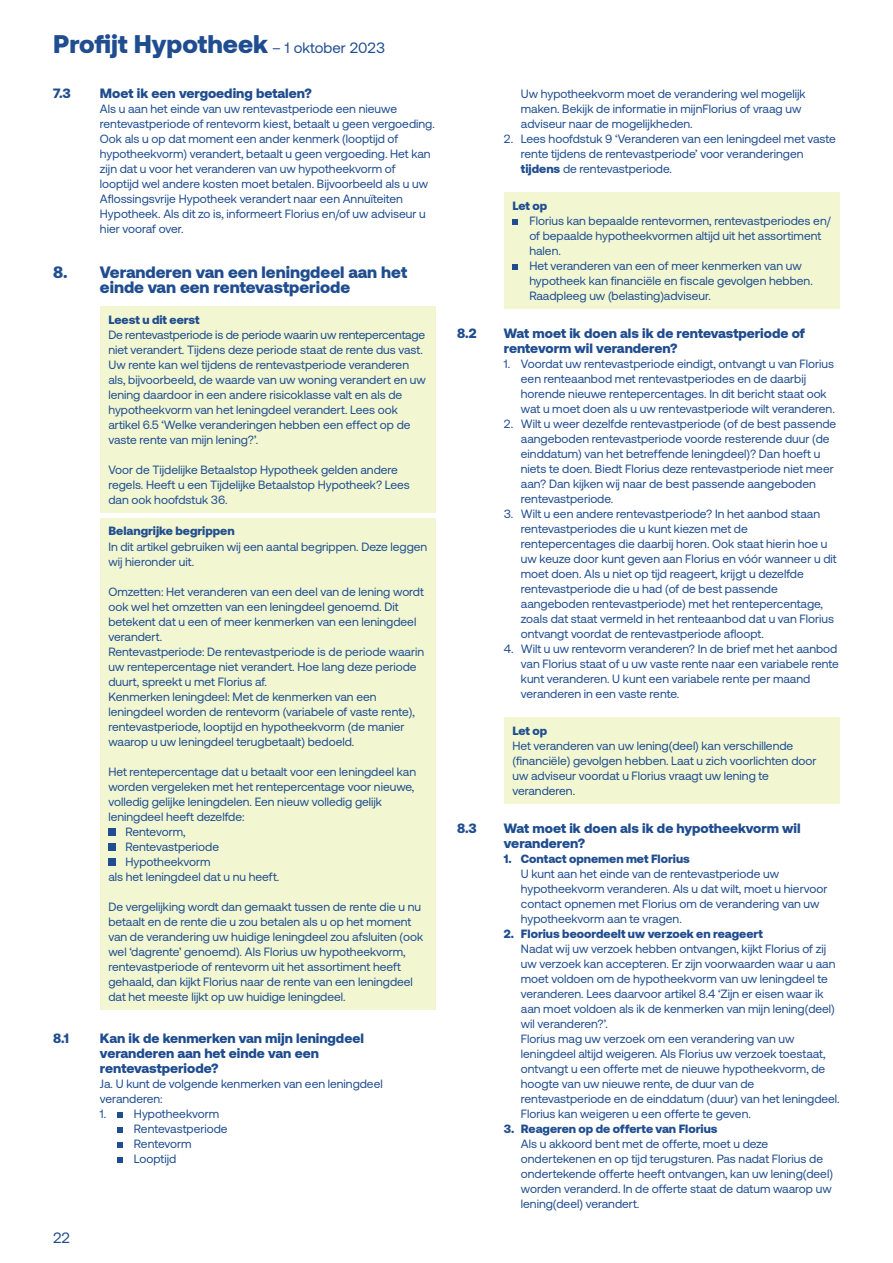
<style>
.page{position:relative;width:893px;height:1263px;background:#fff}
.page>*{position:absolute;margin:0;border:0;box-sizing:border-box;transform-origin:0 0}
.t1{font:900 25.5px "Aeonik";color:#1f4d8f}
.t2{font:900 16.5px/15px "Aeonik";color:#1f4d8f}
.t3{font:15px "Aeonik";color:#1f4d8f}
.t4{font:900 13.5px/15px "Aeonik";color:#1f4d8f}
.t5{font:12px/15px "Aeonik";color:#1f4d8f}
.t6{font:900 12px "Aeonik";color:#1f4d8f}
.s1{font-weight:400;font-size:15px}
.s2{font-weight:900}
</style>
<div class="page">
<div style="left:100px;top:306px;width:336px;height:206px;background:#f2f7d2"></div>
<div style="left:100px;top:518px;width:336px;height:491px;background:#f2f7d2"></div>
<div style="left:108px;top:828px;width:8px;height:7px;background:#1f4d8f"></div>
<div style="left:108px;top:843px;width:8px;height:7px;background:#1f4d8f"></div>
<div style="left:108px;top:858px;width:8px;height:7px;background:#1f4d8f"></div>
<svg style="left:117px;top:1112px;width:6px;height:6px"></svg>
<svg style="left:117px;top:1127px;width:6px;height:6px"></svg>
<svg style="left:117px;top:1142px;width:6px;height:6px"></svg>
<svg style="left:117px;top:1157px;width:6px;height:6px"></svg>
<div style="left:504px;top:192px;width:336px;height:116px;background:#f2f7d2"></div>
<svg style="left:512px;top:219px;width:6px;height:6px"></svg>
<svg style="left:512px;top:264px;width:6px;height:6px"></svg>
<div style="left:504px;top:717px;width:336px;height:86px;background:#f2f7d2"></div>
<h1 class="t1" style="left:53px;top:29px;width:333px">Profijt Hypotheek <span class="s1">– 1 oktober 2023</span></h1>
<p class="t4" style="left:53px;top:86px;width:19px">7.3</p>
<p class="t4" style="left:100px;top:86px;width:213px">Moet ik een vergoeding betalen?</p>
<p class="t5" style="left:100px;top:102px;width:336px">Als u aan het einde van uw rentevastperiode een nieuwe rentevastperiode of rentevorm kiest, betaalt u geen vergoeding.<br>Ook als u op dat moment een ander kenmerk (looptijd of hypotheekvorm) verandert, betaalt u geen vergoeding. Het kan zijn dat u voor het veranderen van uw hypotheekvorm of looptijd wel andere kosten moet betalen. Bijvoorbeeld als u uw Aflossingsvrije Hypotheek verandert naar een Annuïteiten Hypotheek. Als dit zo is, informeert Florius en/of uw adviseur u hier vooraf over.</p>
<h2 class="t2" style="left:100px;top:265px;width:309px;text-indent:-47px">8. Veranderen van een leningdeel aan het einde van een rentevastperiode</h2>
<p class="t6" style="left:108px;top:313px;width:93px">Leest u dit eerst</p>
<p class="t5" style="left:108px;top:327px;width:319px">De rentevastperiode is de periode waarin uw rentepercentage niet verandert. Tijdens deze periode staat de rente dus vast.<br>Uw rente kan wel tijdens de rentevastperiode veranderen als, bijvoorbeeld, de waarde van uw woning verandert en uw lening daardoor in een andere risicoklasse valt en als de hypotheekvorm van het leningdeel verandert. Lees ook artikel 6.5 ‘Welke veranderingen hebben een effect op de vaste rente van mijn lening?’.</p>
<p class="t5" style="left:108px;top:462px;width:303px">Voor de Tijdelijke Betaalstop Hypotheek gelden andere regels. Heeft u een Tijdelijke Betaalstop Hypotheek? Lees dan ook hoofdstuk 36.</p>
<p class="t6" style="left:108px;top:524px;width:128px">Belangrijke begrippen</p>
<p class="t5" style="left:108px;top:539px;width:320px">In dit artikel gebruiken wij een aantal begrippen. Deze leggen wij hieronder uit.</p>
<p class="t5" style="left:108px;top:584px;width:317px">Omzetten: Het veranderen van een deel van de lening wordt ook wel het omzetten van een leningdeel genoemd. Dit betekent dat u een of meer kenmerken van een leningdeel verandert.<br>Rentevastperiode: De rentevastperiode is de periode waarin uw rentepercentage niet verandert. Hoe lang deze periode duurt, spreekt u met Florius af.<br>Kenmerken leningdeel: Met de kenmerken van een leningdeel worden de rentevorm (variabele of vaste rente), rentevastperiode, looptijd en hypotheekvorm (de manier waarop u uw leningdeel terugbetaalt) bedoeld.</p>
<p class="t5" style="left:108px;top:764px;width:309px">Het rentepercentage dat u betaalt voor een leningdeel kan</p>
<p class="t5" style="left:108px;top:779px;width:307px">worden vergeleken met het rentepercentage voor nieuwe,</p>
<p class="t5" style="left:108px;top:794px;width:275px">volledig gelijke leningdelen. Een nieuw volledig gelijk</p>
<p class="t5" style="left:108px;top:809px;width:138px">leningdeel heeft dezelfde:</p>
<p class="t5" style="left:125px;top:824px;width:62px">Rentevorm,</p>
<p class="t5" style="left:125px;top:839px;width:95px">Rentevastperiode</p>
<p class="t5" style="left:125px;top:854px;width:87px">Hypotheekvorm</p>
<p class="t5" style="left:108px;top:869px;width:172px">als het leningdeel dat u nu heeft.</p>
<p class="t5" style="left:108px;top:899px;width:316px">De vergelijking wordt dan gemaakt tussen de rente die u nu betaalt en de rente die u zou betalen als u op het moment van de verandering uw huidige leningdeel zou afsluiten (ook wel ‘dagrente’ genoemd). Als Florius uw hypotheekvorm, rentevastperiode of rentevorm uit het assortiment heeft gehaald, dan kijkt Florius naar de rente van een leningdeel dat het meeste lijkt op uw huidige leningdeel.</p>
<p class="t4" style="left:53px;top:1031px;width:17px">8.1</p>
<p class="t4" style="left:100px;top:1031px;width:265px">Kan ik de kenmerken van mijn leningdeel veranderen aan het einde van een rentevastperiode?</p>
<p class="t5" style="left:100px;top:1077px;width:284px">Ja. U kunt de volgende kenmerken van een leningdeel veranderen:</p>
<p class="t5" style="left:134px;top:1107px;width:95px;text-indent:-34px">1. Hypotheekvorm<br>Rentevastperiode<br>Rentevorm<br>Looptijd</p>
<p class="t3" style="left:53px;top:1229px;width:18px">22</p>
<p class="t5" style="left:521px;top:87px;width:286px">Uw hypotheekvorm moet de verandering wel mogelijk maken. Bekijk de informatie in mijnFlorius of vraag uw adviseur naar de mogelijkheden.</p>
<p class="t5" style="left:521px;top:132px;width:317px;text-indent:-17px">2. Lees hoofdstuk 9 ‘Veranderen van een leningdeel met vaste rente tijdens de rentevastperiode’ voor veranderingen <span class="s2">tijdens</span> de rentevastperiode.</p>
<p class="t6" style="left:512px;top:198px;width:36px">Let op</p>
<p class="t5" style="left:529px;top:213px;width:303px">Florius kan bepaalde rentevormen, rentevastperiodes en/ of bepaalde hypotheekvormen altijd uit het assortiment halen.<br>Het veranderen van een of meer kenmerken van uw hypotheek kan financiële en fiscale gevolgen hebben.<br>Raadpleeg uw (belasting)adviseur.</p>
<p class="t4" style="left:457px;top:326px;width:21px">8.2</p>
<p class="t4" style="left:504px;top:326px;width:303px">Wat moet ik doen als ik de rentevastperiode of rentevorm wil veranderen?</p>
<p class="t5" style="left:521px;top:357px;width:315px;text-indent:-17px">1. Voordat uw rentevastperiode eindigt, ontvangt u van Florius een renteaanbod met rentevastperiodes en de daarbij horende nieuwe rentepercentages. In dit bericht staat ook wat u moet doen als u uw rentevastperiode wilt veranderen.</p>
<p class="t5" style="left:521px;top:417px;width:317px;text-indent:-17px">2. Wilt u weer dezelfde rentevastperiode (of de best passende aangeboden rentevastperiode voorde resterende duur (de einddatum) van het betreffende leningdeel)? Dan hoeft u niets te doen. Biedt Florius deze rentevastperiode niet meer aan? Dan kijken wij naar de best passende aangeboden rentevastperiode.</p>
<p class="t5" style="left:521px;top:507px;width:317px;text-indent:-17px">3. Wilt u een andere rentevastperiode? In het aanbod staan rentevastperiodes die u kunt kiezen met de rentepercentages die daarbij horen. Ook staat hierin hoe u uw keuze door kunt geven aan Florius en vóór wanneer u dit moet doen. Als u niet op tijd reageert, krijgt u dezelfde rentevastperiode die u had (of de best passende aangeboden rentevastperiode) met het rentepercentage, zoals dat staat vermeld in het renteaanbod dat u van Florius ontvangt voordat de rentevastperiode afloopt.</p>
<p class="t5" style="left:521px;top:642px;width:319px;text-indent:-17px">4. Wilt u uw rentevorm veranderen? In de brief met het aanbod van Florius staat of u uw vaste rente naar een variabele rente kunt veranderen. U kunt een variabele rente per maand veranderen in een vaste rente.</p>
<p class="t6" style="left:512px;top:723px;width:36px">Let op</p>
<p class="t5" style="left:512px;top:738px;width:306px">Het veranderen van uw lening(deel) kan verschillende (financiële) gevolgen hebben. Laat u zich voorlichten door uw adviseur voordat u Florius vraagt uw lening te veranderen.</p>
<p class="t4" style="left:457px;top:821px;width:21px">8.3</p>
<p class="t4" style="left:504px;top:821px;width:298px">Wat moet ik doen als ik de hypotheekvorm wil veranderen?</p>
<p class="t6" style="left:504px;top:852px;width:188px">1. Contact opnemen met Florius</p>
<p class="t5" style="left:521px;top:867px;width:308px">U kunt aan het einde van de rentevastperiode uw hypotheekvorm veranderen. Als u dat wilt, moet u hiervoor contact opnemen met Florius om de verandering van uw hypotheekvorm aan te vragen.</p>
<p class="t6" style="left:504px;top:927px;width:261px">2. Florius beoordeelt uw verzoek en reageert</p>
<p class="t5" style="left:521px;top:942px;width:320px">Nadat wij uw verzoek hebben ontvangen, kijkt Florius of zij uw verzoek kan accepteren. Er zijn voorwaarden waar u aan moet voldoen om de hypotheekvorm van uw leningdeel te veranderen. Lees daarvoor artikel 8.4 ‘Zijn er eisen waar ik aan moet voldoen als ik de kenmerken van mijn lening(deel) wil veranderen?’.<br>Florius mag uw verzoek om een verandering van uw leningdeel altijd weigeren. Als Florius uw verzoek toestaat, ontvangt u een offerte met de nieuwe hypotheekvorm, de hoogte van uw nieuwe rente, de duur van de rentevastperiode en de einddatum (duur) van het leningdeel.<br>Florius kan weigeren u een offerte te geven.</p>
<p class="t6" style="left:504px;top:1122px;width:215px">3. Reageren op de offerte van Florius</p>
<p class="t5" style="left:521px;top:1137px;width:314px">Als u akkoord bent met de offerte, moet u deze ondertekenen en op tijd terugsturen. Pas nadat Florius de ondertekende offerte heeft ontvangen, kan uw lening(deel) worden veranderd. In de offerte staat de datum waarop uw lening(deel) verandert.</p>
</div>
